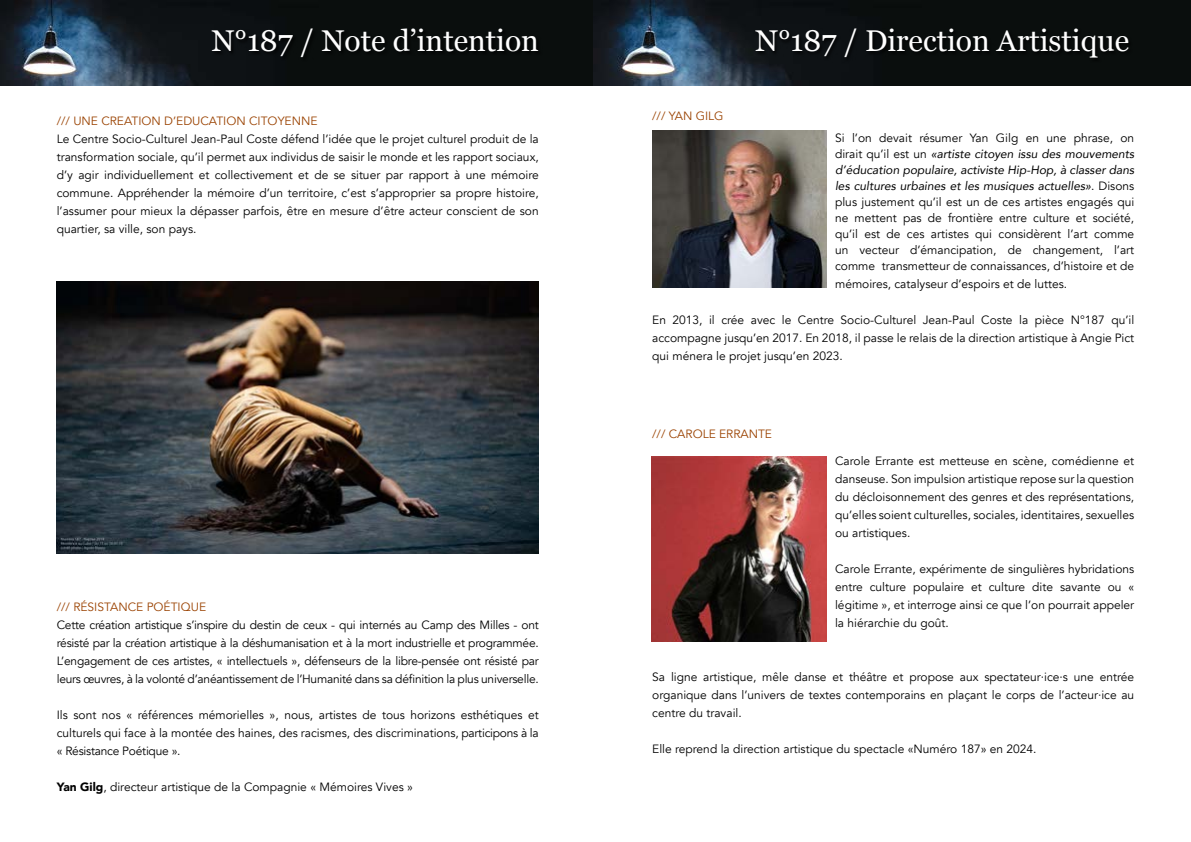
<style>
.page{position:relative;width:1191px;height:842px;background:#fff}
.page>*{position:absolute;margin:0;border:0;box-sizing:border-box;transform-origin:0 0}
.t1{font:30px "Georgia";color:#fff}
.t2{font:12px/18px "Avenir";color:#000;text-align:justify}
.t3{font:12px "Avenir";color:#9a4200}
.s1{font-weight:900}
.s2{font-style:italic}
</style>
<div class="page">
<div style="left:594px;top:85px;width:595px;height:72px;border:3px solid #fff"></div>
<svg style="left:0;top:85px;width:594px;height:1px"></svg>
<img style="left:57px;top:282px;width:482px;height:271px">
<img style="left:652px;top:130px;width:174px;height:157px">
<img style="left:0;top:0;width:594px;height:85px">
<div style="left:211px;top:28px;width:331px;height:33px;background:#090d0c"></div>
<img style="left:594px;top:0;width:597px;height:85px">
<div style="left:754px;top:28px;width:378px;height:34px;background:#090d0d"></div>
<img style="left:651px;top:457px;width:175px;height:185px">
<h1 class="t1" style="left:211px;top:19px;width:329px">N°187 / Note d’intention</h1>
<h1 class="t1" style="left:755px;top:19px;width:376px">N°187 / Direction Artistique</h1>
<p class="t3" style="left:57px;top:114px;width:262px">/// UNE CREATION D’EDUCATION CITOYENNE</p>
<p class="t2" style="left:57px;top:130px;width:483px">Le Centre Socio-Culturel Jean-Paul Coste défend l’idée que le projet culturel produit de la transformation sociale, qu’il permet aux individus de saisir le monde et les rapport sociaux, d’y agir individuellement et collectivement et de se situer par rapport à une mémoire commune. Appréhender la mémoire d’un territoire, c’est s’approprier sa propre histoire, l’assumer pour mieux la dépasser parfois, être en mesure d’être acteur conscient de son quartier, sa ville, son pays.</p>
<p class="t3" style="left:57px;top:600px;width:151px">/// RÉSISTANCE POÉTIQUE</p>
<p class="t2" style="left:57px;top:616px;width:483px">Cette création artistique s’inspire du destin de ceux - qui internés au Camp des Milles - ont résisté par la création artistique à la déshumanisation et à la mort industrielle et programmée.<br>L’engagement de ces artistes, « intellectuels », défenseurs de la libre-pensée ont résisté par leurs œuvres, à la volonté d’anéantissement de l’Humanité dans sa définition la plus universelle.</p>
<p class="t2" style="left:57px;top:706px;width:483px">Ils sont nos « références mémorielles », nous, artistes de tous horizons esthétiques et culturels qui face à la montée des haines, des racismes, des discriminations, participons à la « Résistance Poétique ».</p>
<p class="t2" style="left:57px;top:778px;width:358px"><span class="s1">Yan Gilg</span>, directeur artistique de la Compagnie « Mémoires Vives »</p>
<p class="t3" style="left:652px;top:109px;width:73px">/// YAN GILG</p>
<p class="t2" style="left:835px;top:130px;width:301px;line-height:16px">Si l’on devait résumer Yan Gilg en une phrase, on dirait qu’il est un <span class="s2">«artiste citoyen issu des mouvements d’éducation populaire, activiste Hip-Hop, à classer dans les cultures urbaines et les musiques actuelles»</span>. Disons plus justement qu’il est un de ces artistes engagés qui ne mettent pas de frontière entre culture et société, qu’il est de ces artistes qui considèrent l’art comme un vecteur d’émancipation, de changement, l’art comme transmetteur de connaissances, d’histoire et de</p>
<p class="t2" style="left:835px;top:275px;width:233px">mémoires, catalyseur d’espoirs et de luttes.</p>
<p class="t2" style="left:652px;top:311px;width:483px">En 2013, il crée avec le Centre Socio-Culturel Jean-Paul Coste la pièce N°187 qu’il accompagne jusqu’en 2017. En 2018, il passe le relais de la direction artistique à Angie Pict qui ménera le projet jusqu’en 2023.</p>
<p class="t3" style="left:652px;top:427px;width:121px">/// CAROLE ERRANTE</p>
<p class="t2" style="left:835px;top:452px;width:301px">Carole Errante est metteuse en scène, comédienne et danseuse. Son impulsion artistique repose sur la question du décloisonnement des genres et des représentations, qu’elles soient culturelles, sociales, identitaires, sexuelles ou artistiques.</p>
<p class="t2" style="left:835px;top:560px;width:301px">Carole Errante, expérimente de singulières hybridations entre culture populaire et culture dite savante ou « légitime », et interroge ainsi ce que l’on pourrait appeler la hiérarchie du goût.</p>
<p class="t2" style="left:652px;top:668px;width:483px">Sa ligne artistique, mêle danse et théâtre et propose aux spectateur·ice·s une entrée organique dans l’univers de textes contemporains en plaçant le corps de l’acteur·ice au centre du travail.</p>
<p class="t2" style="left:652px;top:740px;width:386px">Elle reprend la direction artistique du spectacle «Numéro 187» en 2024.</p>
</div>
